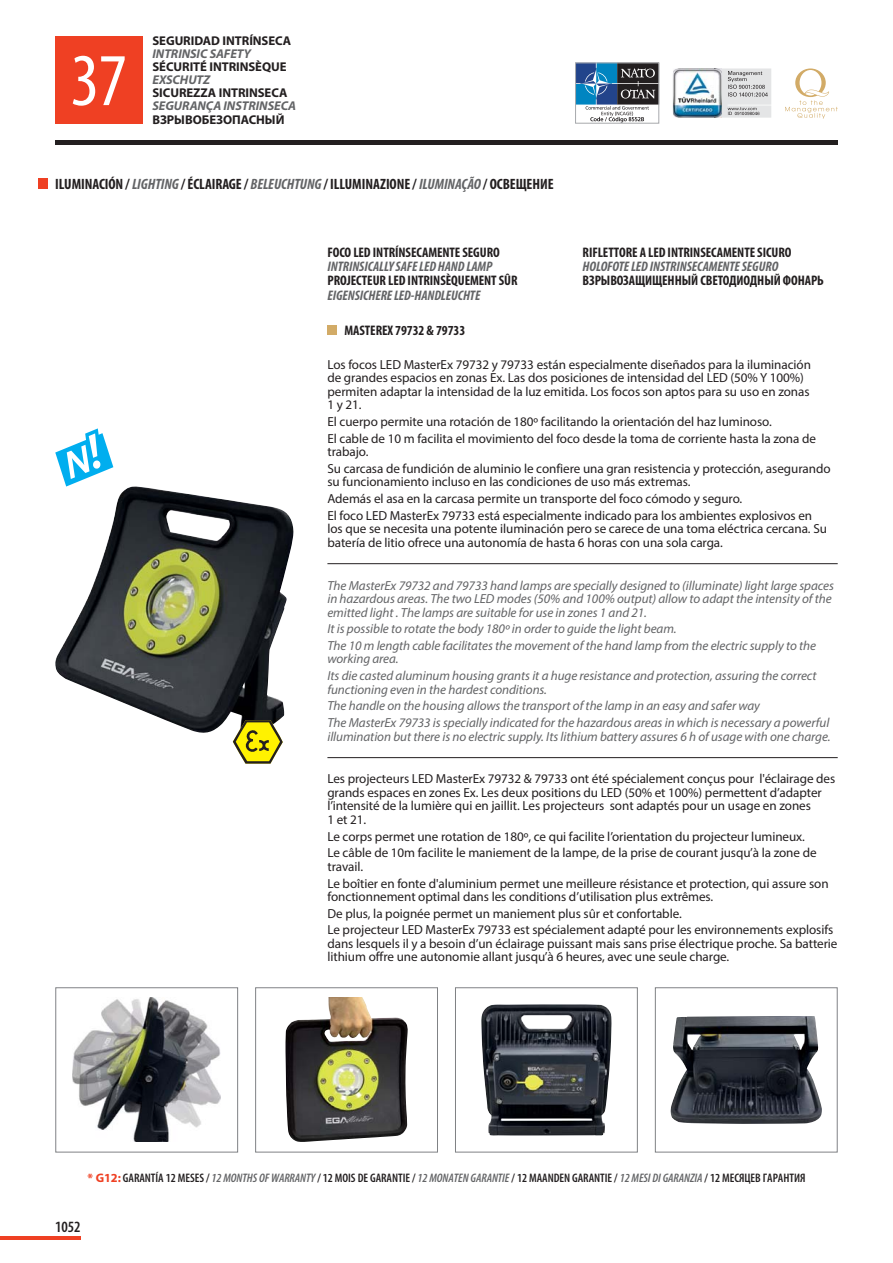
<style>
.page{position:relative;width:893px;height:1263px;background:#fff}
.page>*{position:absolute;margin:0;border:0;box-sizing:border-box;transform-origin:0 0}
.t1{font:condensed 75px "Myriad Pro";color:#fff}
.t2{font:600 condensed 15.75px "Myriad Pro";color:#231f20}
.t3{font:700 condensed 15px "Myriad Pro";letter-spacing:-.005em;color:#231f20}
.t4{font:700 condensed 13.8px "Myriad Pro";letter-spacing:-.005em;color:#231f20}
.t5{font:italic 700 condensed 13.8px "Myriad Pro";letter-spacing:-.005em;color:#636466}
.t6{font:13.2px/13.5px "Myriad Pro";letter-spacing:-.005em;color:#231f20}
.t7{font:italic 13.2px/16.6px "Myriad Pro";letter-spacing:-.005em;color:#636466}
.t8{font:700 12.75px "Myriad Pro";letter-spacing:-.005em;color:#231f20}
.t9{font:italic 700 12.75px "Myriad Pro";letter-spacing:-.005em;color:#636466}
.t10{font:600 condensed 12.3px "Myriad Pro";letter-spacing:-.005em;color:#231f20}
.s1{font-style:italic;color:#636466}
.s2{font-weight:700;font-stretch:normal;color:#ef4023}
</style>
<div class="page">
<svg style="left:722px;top:68px;width:49px;height:50px;background:#d2d3d4"></svg>
<img style="left:673px;top:68px;width:41px;height:50px">
<img style="left:714px;top:68px;width:8px;height:50px">
<svg style="left:785px;top:68px;width:53px;height:51px"></svg>
<svg style="left:577px;top:65px;width:80px;height:56px"></svg>
<div style="left:575px;top:63px;width:84px;height:60px;border:1px solid #a7a9ac"></div>
<img style="left:481px;top:1004px;width:130px;height:131px">
<img style="left:671px;top:1016px;width:151px;height:108px">
<img style="left:73px;top:998px;width:148px;height:144px">
<img style="left:285px;top:998px;width:123px;height:144px">
<img style="left:55px;top:486px;width:238px;height:247px">
<div style="left:55px;top:36px;width:88px;height:87px;background:#ef4023"></div>
<svg style="left:55px;top:428px;width:58px;height:58px"></svg>
<div style="left:327px;top:325px;width:10px;height:9px;background:#d2ab67"></div>
<svg style="left:233px;top:720px;width:50px;height:44px"></svg>
<hr style="left:327px;top:563px;width:511px;height:1px;background:#231f20">
<hr style="left:327px;top:757px;width:511px;height:1px;background:#231f20">
<div style="left:55px;top:987px;width:183px;height:165px;border:1px solid #808285"></div>
<div style="left:255px;top:987px;width:183px;height:165px;border:1px solid #808285"></div>
<div style="left:455px;top:987px;width:183px;height:165px;border:1px solid #808285"></div>
<div style="left:655px;top:987px;width:183px;height:165px;border:1px solid #808285"></div>
<div style="left:38px;top:179px;width:10px;height:10px;background:#ef4023"></div>
<div style="left:55px;top:140px;width:783px;height:5px;background:#231f20"></div>
<hr style="left:0;top:1236px;width:81px;height:3px;background:#ef4023">
<h1 class="t1" style="left:71px;top:52px;width:58px">37</h1>
<p class="t8" style="left:152px;top:36px;width:140px">SEGURIDAD INTRÍNSECA</p>
<p class="t9" style="left:152px;top:49px;width:100px">INTRINSIC SAFETY</p>
<p class="t8" style="left:152px;top:62px;width:136px">SÉCURITÉ INTRINSÈQUE</p>
<p class="t9" style="left:152px;top:75px;width:59px">EXSCHUTZ</p>
<p class="t8" style="left:152px;top:88px;width:136px">SICUREZZA INTRINSECA</p>
<p class="t9" style="left:152px;top:101px;width:145px">SEGURANÇA INSTRINSECA</p>
<p class="t8" style="left:152px;top:114px;width:134px">ВЗРЫВОБЕЗОПАСНЫЙ</p>
<p class="t3" style="left:55px;top:178px;width:500px">ILUMINACIÓN / <span class="s1">LIGHTING</span> / ÉCLAIRAGE / <span class="s1">BELEUCHTUNG</span> / ILLUMINAZIONE / <span class="s1">ILUMINAÇÃO</span> / ОСВЕЩЕНИЕ</p>
<p class="t4" style="left:327px;top:247px;width:174px">FOCO LED INTRÍNSECAMENTE SEGURO</p>
<p class="t5" style="left:327px;top:261px;width:166px">INTRINSICALLY SAFE LED HAND LAMP</p>
<p class="t4" style="left:327px;top:276px;width:192px">PROJECTEUR LED INTRINSÈQUEMENT SÛR</p>
<p class="t5" style="left:327px;top:290px;width:154px">EIGENSICHERE LED-HANDLEUCHTE</p>
<p class="t4" style="left:344px;top:325px;width:122px">MASTEREX 79732 &amp; 79733</p>
<p class="t4" style="left:583px;top:247px;width:210px">RIFLETTORE A LED INTRINSECAMENTE SICURO</p>
<p class="t5" style="left:583px;top:261px;width:197px">HOLOFOTE LED INSTRINSECAMENTE SEGURO</p>
<p class="t4" style="left:583px;top:276px;width:243px">ВЗРЫВОЗАЩИЩЕННЫЙ СВЕТОДИОДНЫЙ ФОНАРЬ</p>
<p class="t6" style="left:327px;top:359px;width:485px">Los focos LED MasterEx 79732 y 79733 están especialmente diseñados para la iluminación de grandes espacios en zonas Ex. Las dos posiciones de intensidad del LED (50% Y 100%) permiten adaptar la intensidad de la luz emitida. Los focos son aptos para su uso en zonas 1 y 21.</p>
<p class="t6" style="left:327px;top:415px;width:490px;line-height:16.6px">El cuerpo permite una rotación de 180º facilitando la orientación del haz luminoso.<br>El cable de 10 m facilita el movimiento del foco desde la toma de corriente hasta la zona de</p>
<p class="t6" style="left:327px;top:445px;width:505px;line-height:16.6px">trabajo.<br>Su carcasa de fundición de aluminio le confiere una gran resistencia y protección, asegurando</p>
<p class="t6" style="left:327px;top:475px;width:486px;line-height:16.6px">su funcionamiento incluso en las condiciones de uso más extremas.<br>Además el asa en la carcasa permite un transporte del foco cómodo y seguro.<br>El foco LED MasterEx 79733 está especialmente indicado para los ambientes explosivos en</p>
<p class="t6" style="left:327px;top:523px;width:501px">los que se necesita una potente iluminación pero se carece de una toma eléctrica cercana. Su batería de litio ofrece una autonomía de hasta 6 horas con una sola carga.</p>
<p class="t7" style="left:327px;top:580px;width:508px;line-height:13.5px">The MasterEx 79732 and 79733 hand lamps are specially designed to (illuminate) light large spaces in hazardous areas. The two LED modes (50% and 100% output) allow to adapt the intensity of the emitted light . The lamps are suitable for use in zones 1 and 21.</p>
<p class="t7" style="left:327px;top:622px;width:490px">It is possible to rotate the body 180º in order to guide the light beam.<br>The 10 m length cable facilitates the movement of the hand lamp from the electric supply to the</p>
<p class="t7" style="left:327px;top:652px;width:491px">working area.<br>Its die casted aluminum housing grants it a huge resistance and protection, assuring the correct</p>
<p class="t7" style="left:327px;top:682px;width:503px">functioning even in the hardest conditions.<br>The handle on the housing allows the transport of the lamp in an easy and safer way<br>The MasterEx 79733 is specially indicated for the hazardous areas in which is necessary a powerful</p>
<p class="t7" style="left:327px;top:729px;width:505px">illumination but there is no electric supply. Its lithium battery assures 6 h of usage with one charge.</p>
<p class="t6" style="left:327px;top:774px;width:509px">Les projecteurs LED MasterEx 79732 &amp; 79733 ont été spécialement conçus pour l'éclairage des grands espaces en zones Ex. Les deux positions du LED (50% et 100%) permettent d’adapter l’intensité de la lumière qui en jaillit. Les projecteurs sont adaptés pour un usage en zones<br>1 et 21.</p>
<p class="t6" style="left:327px;top:829px;width:491px;line-height:16.6px">Le corps permet une rotation de 180º, ce qui facilite l’orientation du projecteur lumineux.<br>Le câble de 10m facilite le maniement de la lampe, de la prise de courant jusqu’à la zone de</p>
<p class="t6" style="left:327px;top:859px;width:503px;line-height:16.6px">travail.<br>Le boîtier en fonte d'aluminium permet une meilleure résistance et protection, qui assure son</p>
<p class="t6" style="left:327px;top:890px;width:507px;line-height:16.6px">fonctionnement optimal dans les conditions d’utilisation plus extrêmes.<br>De plus, la poignée permet un maniement plus sûr et confortable.<br>Le projecteur LED MasterEx 79733 est spécialement adapté pour les environnements explosifs</p>
<p class="t6" style="left:327px;top:938px;width:512px">dans lesquels il y a besoin d’un éclairage puissant mais sans prise électrique proche. Sa batterie lithium offre une autonomie allant jusqu’à 6 heures, avec une seule charge.</p>
<p class="t10" style="left:87px;top:1173px;width:719px"><span class="s2">* G12:</span> GARANTÍA 12 MESES / <span class="s1">12 MONTHS OF WARRANTY</span> / 12 MOIS DE GARANTIE / <span class="s1">12 MONATEN GARANTIE</span> / 12 MAANDEN GARANTIE / <span class="s1">12 MESI DI GARANZIA</span> / 12 МЕСЯЦЕВ ГАРАНТИЯ</p>
<p class="t2" style="left:55px;top:1220px;width:27px">1052</p>
</div>
